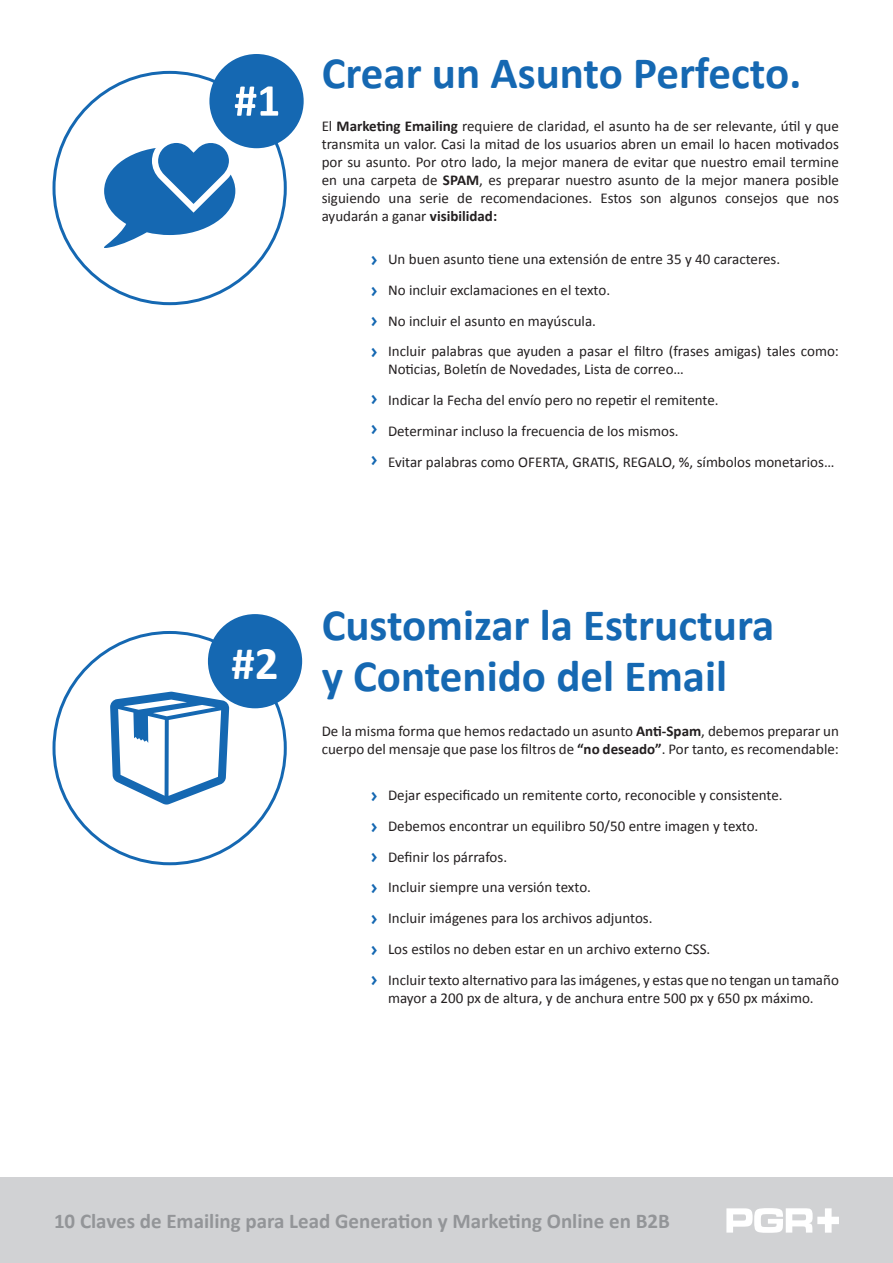
<style>
.page{position:relative;width:893px;height:1263px;background:#fff}
.page>*{position:absolute;margin:0;border:0;box-sizing:border-box;transform-origin:0 0}
.t1{font:700 46.95px "Calibri";color:#fff}
.t2{font:700 45px "Calibri";color:#1568b2}
.t3{font:700 21px "Calibri";color:#939598}
.t4{font:15px/18px "Calibri";color:#231f20}
.t5{font:700 15px "Meta";color:#1568b2}
.s1{font-weight:700}
</style>
<div class="page">
<div style="left:0;top:1178px;width:893px;height:85px;background:#d1d2d4"></div>
<svg style="left:726px;top:1208px;width:113px;height:25px"></svg>
<div style="left:208px;top:614px;width:94px;height:94px;background:#1568b2;border-radius:50%"></div>
<div style="left:209px;top:54px;width:95px;height:94px;background:#1568b2;border-radius:50%"></div>
<svg style="left:235px;top:86px;width:43px;height:30px"></svg>
<svg style="left:110px;top:692px;width:119px;height:112px"></svg>
<svg style="left:104px;top:133px;width:134px;height:115px"></svg>
<p class="t2" style="left:322px;top:44px;width:481px">Crear un Asunto Perfecto.</p>
<p class="t4" style="left:322px;top:117px;width:519px;text-align:justify">El <span class="s1">Marketing Emailing</span> requiere de claridad, el asunto ha de ser relevante, útil y que transmita un valor. Casi la mitad de los usuarios abren un email lo hacen motivados por su asunto. Por otro lado, la mejor manera de evitar que nuestro email termine en una carpeta de <span class="s1">SPAM</span>, es preparar nuestro asunto de la mejor manera posible siguiendo una serie de recomendaciones. Estos son algunos consejos que nos ayudarán a ganar <span class="s1">visibilidad:</span></p>
<p class="t5" style="left:371px;top:251px;width:8px">&gt;</p>
<p class="t5" style="left:371px;top:282px;width:8px">&gt;</p>
<p class="t5" style="left:371px;top:312px;width:8px">&gt;</p>
<p class="t5" style="left:371px;top:343px;width:8px">&gt;</p>
<p class="t5" style="left:371px;top:390px;width:8px">&gt;</p>
<p class="t5" style="left:371px;top:420px;width:8px">&gt;</p>
<p class="t5" style="left:371px;top:451px;width:8px">&gt;</p>
<p class="t4" style="left:388px;top:250px;width:394px">Un buen asunto tiene una extensión de entre 35 y 40 caracteres.</p>
<p class="t4" style="left:388px;top:281px;width:224px">No incluir exclamaciones en el texto.</p>
<p class="t4" style="left:388px;top:312px;width:209px">No incluir el asunto en mayúscula.</p>
<p class="t4" style="left:388px;top:342px;width:452px">Incluir palabras que ayuden a pasar el filtro (frases amigas) tales como:<br>Noticias, Boletín de Novedades, Lista de correo…</p>
<p class="t4" style="left:388px;top:391px;width:332px">Indicar la Fecha del envío pero no repetir el remitente.</p>
<p class="t4" style="left:388px;top:422px;width:292px">Determinar incluso la frecuencia de los mismos.</p>
<p class="t4" style="left:388px;top:453px;width:448px">Evitar palabras como OFERTA, GRATIS, REGALO, %, símbolos monetarios…</p>
<p class="t1" style="left:231px;top:633px;width:49px">#2</p>
<p class="t2" style="left:322px;top:596px;width:454px">Customizar la Estructura</p>
<p class="t2" style="left:322px;top:647px;width:407px">y Contenido del Email</p>
<p class="t4" style="left:322px;top:722px;width:519px">De la misma forma que hemos redactado un asunto <span class="s1">Anti-Spam</span>, debemos preparar un cuerpo del mensaje que pase los filtros de <span class="s1">“no deseado”</span>. Por tanto, es recomendable:</p>
<p class="t5" style="left:371px;top:787px;width:8px">&gt;</p>
<p class="t5" style="left:371px;top:817px;width:8px">&gt;</p>
<p class="t5" style="left:371px;top:848px;width:8px">&gt;</p>
<p class="t5" style="left:371px;top:879px;width:8px">&gt;</p>
<p class="t5" style="left:371px;top:910px;width:8px">&gt;</p>
<p class="t5" style="left:371px;top:940px;width:8px">&gt;</p>
<p class="t5" style="left:371px;top:971px;width:8px">&gt;</p>
<p class="t4" style="left:388px;top:786px;width:396px">Dejar especificado un remitente corto, reconocible y consistente.</p>
<p class="t4" style="left:388px;top:817px;width:372px">Debemos encontrar un equilibro 50/50 entre imagen y texto.</p>
<p class="t4" style="left:388px;top:847px;width:121px">Definir los párrafos.</p>
<p class="t4" style="left:388px;top:878px;width:204px">Incluir siempre una versión texto.</p>
<p class="t4" style="left:388px;top:909px;width:266px">Incluir imágenes para los archivos adjuntos.</p>
<p class="t4" style="left:388px;top:940px;width:324px">Los estilos no deben estar en un archivo externo CSS.</p>
<p class="t4" style="left:388px;top:970px;width:452px">Incluir texto alternativo para las imágenes, y estas que no tengan un tamaño mayor a 200 px de altura, y de anchura entre 500 px y 650 px máximo.</p>
<h3 class="t3" style="left:54px;top:1208px;width:617px">10 Claves de Emailing para Lead Generation y Marketing Online en B2B</h3>
</div>
